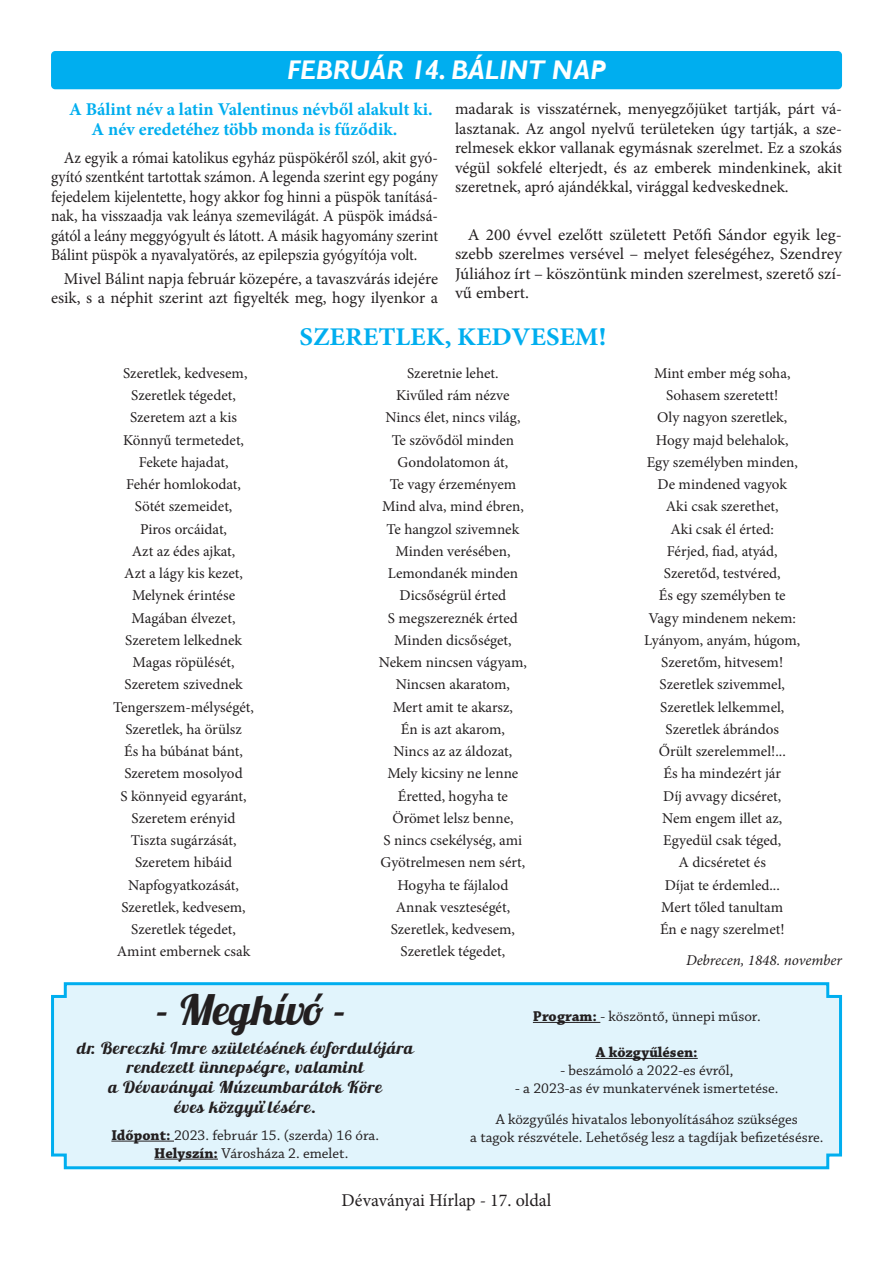
<style>
.page{position:relative;width:893px;height:1263px;background:#fff}
.page>*{position:absolute;margin:0;border:0;box-sizing:border-box;transform-origin:0 0}
.t1{font:42px "Lobster 1.3";color:#231f20;scale:1.07 1}
.t2{font:italic 700 27px "Gill Sans";color:#fff}
.t3{font:700 25.5px "Minion Pro";color:#00aeef;scale:1.05 1}
.t4{font:700 18px/19.5px "Minion Pro";color:#00aeef}
.t5{font:18px "Minion Pro";color:#231f20}
.t6{font:16.5px/19.5px "Minion Pro";color:#231f20;text-align:right}
.t7{font:16.5px/19.5px "Minion Pro";color:#231f20;text-align:justify;scale:.94 1}
.t8{font:16.5px/19.5px "Minion Pro";color:#231f20;text-align:justify;scale:1.04 1}
.t9{font:16.5px/19.8px "Lobster 1.3";letter-spacing:.04em;color:#231f20;text-align:center;scale:1.1 1}
.t10{font:15px/22.2px "Minion Pro";color:#231f20;text-align:center}
.t11{font:15px/18px "Chaparral Pro";color:#231f20}
.t12{font:italic 15px "Minion Pro";letter-spacing:-.005em;color:#231f20}
.t13{font:700 15px "Chaparral Pro";color:#231f20}
.s1{font-weight:700}
</style>
<div class="page">
<div style="left:51px;top:51px;width:791px;height:38px;background:#00aeef;border-radius:4px"></div>
<div style="left:51px;top:982px;width:792px;height:188px;background:#e1f4fc"></div>
<h2 class="t2" style="left:287px;top:54px;width:320px">FEBRUÁR 14. BÁLINT NAP</h2>
<p class="t4" style="left:92px;top:101px;width:343px;text-indent:-23px">A Bálint név a latin Valentinus névből alakult ki.<br>A név eredetéhez több monda is fűződik.</p>
<p class="t7" style="left:51px;top:149px;width:413px;text-indent:13px">Az egyik a római katolikus egyház püspökéről szól, akit gyó&shy;gyító szentként tartottak számon. A legenda szerint egy pogány fejedelem kijelentette, hogy akkor fog hinni a püspök tanításá&shy;nak, ha visszaadja vak leánya szemevilágát. A püspök imádsá&shy;gától a leány meggyógyult és látott. A másik hagyomány szerint Bálint püspök a nyavalyatörés, az epilepszia gyógyítója volt.</p>
<p class="t6" style="left:51px;top:270px;width:389px">Mivel Bálint napja február közepére, a tavaszvárás idejére esik, s a néphit szerint azt figyelték meg, hogy ilyenkor a</p>
<p class="t6" style="left:455px;top:100px;width:389px;text-align:justify">madarak is visszatérnek, menyegzőjüket tartják, párt vá&shy;lasztanak. Az angol nyelvű területeken úgy tartják, a sze&shy;relmesek ekkor vallanak egymásnak szerelmet. Ez a szokás végül sokfelé elterjedt, és az emberek mindenkinek, akit szeretnek, apró ajándékkal, virággal kedveskednek.</p>
<p class="t8" style="left:455px;top:226px;width:374px;text-indent:13px">A 200 évvel ezelőtt született Petőfi Sándor egyik leg&shy;szebb szerelmes versével – melyet feleségéhez, Szendrey Júliához írt – köszöntünk minden szerelmest, szerető szí&shy;vű embert.</p>
<h3 class="t3" style="left:299px;top:326px;width:294px">SZERETLEK, KEDVESEM!</h3>
<p class="t10" style="left:113px;top:363px;width:142px">Szeretlek, kedvesem,<br>Szeretlek tégedet,<br>Szeretem azt a kis<br>Könnyű termetedet,<br>Fekete hajadat,<br>Fehér homlokodat,<br>Sötét szemeidet,<br>Piros orcáidat,<br>Azt az édes ajkat,<br>Azt a lágy kis kezet,<br>Melynek érintése<br>Magában élvezet,<br>Szeretem lelkednek<br>Magas röpülését,<br>Szeretem szivednek<br>Tengerszem-mélységét,<br>Szeretlek, ha örülsz<br>És ha búbánat bánt,<br>Szeretem mosolyod<br>S könnyeid egyaránt,<br>Szeretem erényid<br>Tiszta sugárzását,<br>Szeretem hibáid<br>Napfogyatkozását,<br>Szeretlek, kedvesem,<br>Szeretlek tégedet,<br>Amint embernek csak</p>
<p class="t10" style="left:379px;top:363px;width:150px">Szeretnie lehet.<br>Kivűled rám nézve<br>Nincs élet, nincs világ,<br>Te szövődöl minden<br>Gondolatomon át,<br>Te vagy érzeményem<br>Mind alva, mind ébren,<br>Te hangzol szivemnek<br>Minden verésében,<br>Lemondanék minden<br>Dicsőségrül érted<br>S megszereznék érted<br>Minden dicsőséget,<br>Nekem nincsen vágyam,<br>Nincsen akaratom,<br>Mert amit te akarsz,<br>Én is azt akarom,<br>Nincs az az áldozat,<br>Mely kicsiny ne lenne<br>Éretted, hogyha te<br>Örömet lelsz benne,<br>S nincs csekélység, ami<br>Gyötrelmesen nem sért,<br>Hogyha te fájlalod<br>Annak veszteségét,<br>Szeretlek, kedvesem,<br>Szeretlek tégedet,</p>
<p class="t10" style="left:644px;top:363px;width:158px">Mint ember még soha,<br>Sohasem szeretett!<br>Oly nagyon szeretlek,<br>Hogy majd belehalok,<br>Egy személyben minden,<br>De mindened vagyok<br>Aki csak szerethet,<br>Aki csak él érted:<br>Férjed, fiad, atyád,<br>Szeretőd, testvéred,<br>És egy személyben te<br>Vagy mindenem nekem:<br>Lyányom, anyám, húgom,<br>Szeretőm, hitvesem!<br>Szeretlek szivemmel,<br>Szeretlek lelkemmel,<br>Szeretlek ábrándos<br>Őrült szerelemmel!...<br>És ha mindezért jár<br>Díj avvagy dicséret,<br>Nem engem illet az,<br>Egyedül csak téged,<br>A dicséretet és<br>Díjat te érdemled...<br>Mert tőled tanultam<br>Én e nagy szerelmet!</p>
<p class="t12" style="left:686px;top:954px;width:158px">Debrecen, 1848. november</p>
<h1 class="t1" style="left:156px;top:996px;width:179px">- Meghívó -</h1>
<p class="t9" style="left:77px;top:1040px;width:307px">dr. Bereczki Imre születésének évfordulójára rendezett ünnepségre, valamint<br>a Dévaványai Múzeumbarátok Köre<br>éves közgyu”lésére.</p>
<p class="t11" style="left:154px;top:1127px;width:226px;text-indent:-43px"><span class="s1">Időpont:</span> 2023. február 15. (szerda) 16 óra.<br><span class="s1">Helyszín:</span> Városháza 2. emelet.</p>
<p class="t11" style="left:533px;top:1009px;width:229px"><span class="s1">Program:</span> - köszöntő, ünnepi műsor.</p>
<p class="t13" style="left:596px;top:1047px;width:103px">A közgyűlésen:</p>
<p class="t11" style="left:560px;top:1063px;width:174px">- beszámoló a 2022-es évről,</p>
<p class="t11" style="left:496px;top:1074px;width:304px;line-height:30.8px;text-align:center">- a 2023-as év munkatervének ismertetése.<br>A közgyűlés hivatalos lebonyolításához szükséges</p>
<p class="t11" style="left:470px;top:1129px;width:355px">a tagok részvétele. Lehetőség lesz a tagdíjak befizetésésre.</p>
<p class="t5" style="left:342px;top:1193px;width:211px">Dévaványai Hírlap - 17. oldal</p>
</div>
